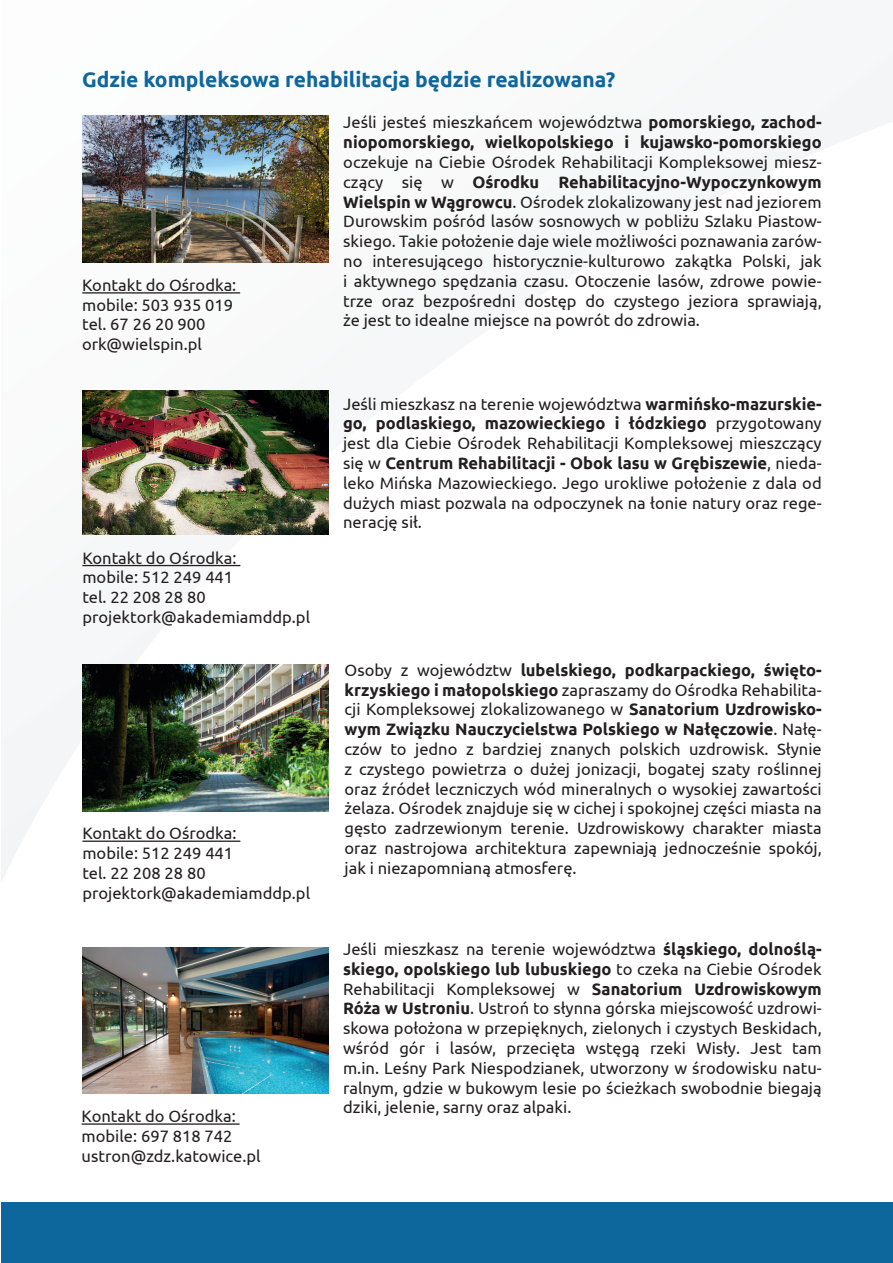
<style>
.page{position:relative;width:893px;height:1263px;background:#fff}
.page>*{position:absolute;margin:0;border:0;box-sizing:border-box;transform-origin:0 0}
.t1{font:700 21px "Ubuntu";color:#0d679d}
.t2{font:16.5px/19.8px "Ubuntu";color:#231f20;text-align:justify}
.t3{font:700 16.5px/19.8px "Ubuntu";color:#231f20}
.s1{font-weight:400}
.s2{font-weight:700}
</style>
<div class="page">
<img style="left:629px;top:201px;width:81px;height:7px">
<img style="left:328px;top:410px;width:1px;height:54px">
<img style="left:1px;top:725px;width:91px;height:105px">
<div style="left:1px;top:1202px;width:892px;height:61px;background:#0d679d"></div>
<hr style="left:82px;top:292px;width:158px;height:2px;background:#231f20">
<hr style="left:82px;top:840px;width:158px;height:2px;background:#231f20">
<hr style="left:82px;top:565px;width:158px;height:1px;background:#231f20">
<hr style="left:82px;top:1123px;width:158px;height:2px;background:#231f20">
<img style="left:82px;top:116px;width:246px;height:146px">
<img style="left:82px;top:390px;width:246px;height:145px">
<img style="left:82px;top:664px;width:246px;height:147px">
<img style="left:82px;top:947px;width:246px;height:147px">
<p class="t1" style="left:82px;top:67px;width:535px">Gdzie kompleksowa rehabilitacja będzie realizowana?</p>
<p class="t3" style="left:343px;top:112px;width:480px"><span class="s1">Jeśli jesteś mieszkańcem województwa</span> pomorskiego, zachod&shy;niopomorskiego, wielkopolskiego i kujawsko-pomorskiego</p>
<p class="t2" style="left:343px;top:152px;width:480px">oczekuje na Ciebie Ośrodek Rehabilitacji Kompleksowej miesz&shy;czący się w <span class="s2">Ośrodku Rehabilitacyjno-Wypoczynkowym Wielspin w Wągrowcu</span>. Ośrodek zlokalizowany jest nad jeziorem Durowskim pośród lasów sosnowych w pobliżu Szlaku Piastow&shy;skiego. Takie położenie daje wiele możliwości poznawania zarów&shy;no interesującego historycznie-kulturowo zakątka Polski, jak i aktywnego spędzania czasu. Otoczenie lasów, zdrowe powie&shy;trze oraz bezpośredni dostęp do czystego jeziora sprawiają, że jest to idealne miejsce na powrót do zdrowia.</p>
<p class="t2" style="left:82px;top:275px;width:156px;text-align:left">Kontakt do Ośrodka: mobile: 503 935 019 tel. 67 26 20 900 ork@wielspin.pl</p>
<p class="t2" style="left:82px;top:547px;width:229px;text-align:left">Kontakt do Ośrodka:<br>mobile: 512 249 441<br>tel. 22 208 28 80 projektork@akademiamddp.pl</p>
<p class="t2" style="left:82px;top:823px;width:229px;text-align:left">Kontakt do Ośrodka:<br>mobile: 512 249 441<br>tel. 22 208 28 80 projektork@akademiamddp.pl</p>
<p class="t2" style="left:82px;top:1106px;width:181px;text-align:left">Kontakt do Ośrodka: mobile: 697 818 742 ustron@zdz.katowice.pl</p>
<p class="t2" style="left:343px;top:393px;width:480px">Jeśli mieszkasz na terenie województwa <span class="s2">warmińsko-mazurskie&shy;go, podlaskiego, mazowieckiego i łódzkiego</span> przygotowany jest dla Ciebie Ośrodek Rehabilitacji Kompleksowej mieszczący się w <span class="s2">Centrum Rehabilitacji - Obok lasu w Grębiszewie</span>, nieda&shy;leko Mińska Mazowieckiego. Jego urokliwe położenie z dala od dużych miast pozwala na odpoczynek na łonie natury oraz rege&shy;nerację sił.</p>
<p class="t2" style="left:345px;top:659px;width:479px">Osoby z województw <span class="s2">lubelskiego, podkarpackiego, święto&shy;krzyskiego i małopolskiego</span> zapraszamy do Ośrodka Rehabilita&shy;cji Kompleksowej zlokalizowanego w <span class="s2">Sanatorium Uzdrowisko&shy;wym Związku Nauczycielstwa Polskiego w Nałęczowie</span>. Nałę&shy;czów to jedno z bardziej znanych polskich uzdrowisk. Słynie z czystego powietrza o dużej jonizacji, bogatej szaty roślinnej oraz źródeł leczniczych wód mineralnych o wysokiej zawartości żelaza. Ośrodek znajduje się w cichej i spokojnej części miasta na gęsto zadrzewionym terenie. Uzdrowiskowy charakter miasta oraz nastrojowa architektura zapewniają jednocześnie spokój, jak i niezapomnianą atmosferę.</p>
<p class="t2" style="left:343px;top:939px;width:480px">Jeśli mieszkasz na terenie województwa <span class="s2">śląskiego, dolnoślą&shy;skiego, opolskiego lub lubuskiego</span> to czeka na Ciebie Ośrodek Rehabilitacji Kompleksowej w <span class="s2">Sanatorium Uzdrowiskowym Róża w Ustroniu</span>. Ustroń to słynna górska miejscowość uzdrowi&shy;skowa położona w przepięknych, zielonych i czystych Beskidach, wśród gór i lasów, przecięta wstęgą rzeki Wisły. Jest tam m.in. Leśny Park Niespodzianek, utworzony w środowisku natu&shy;ralnym, gdzie w bukowym lesie po ścieżkach swobodnie biegają dziki, jelenie, sarny oraz alpaki.</p>
</div>
